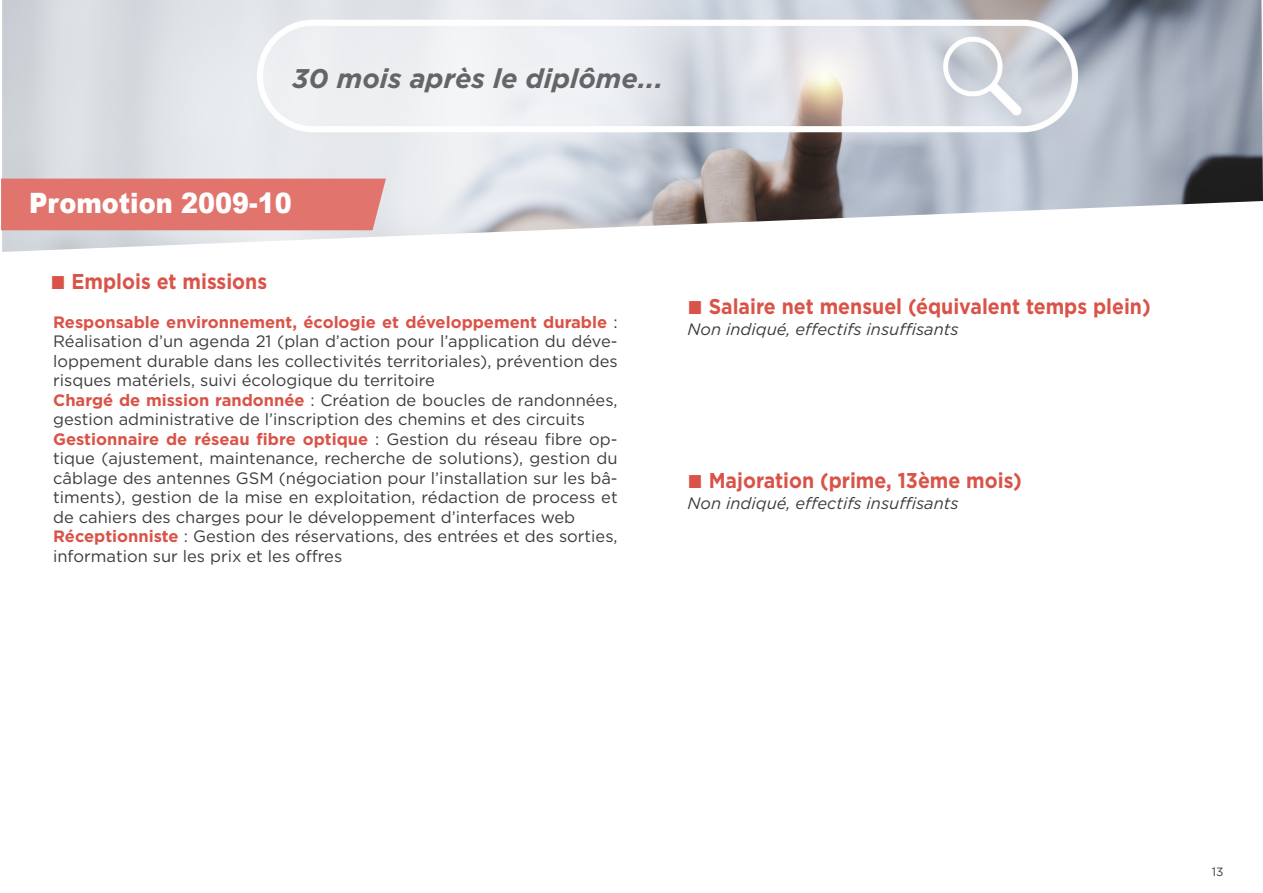
<style>
.page{position:relative;width:1263px;height:893px;background:#fff}
.page>*{position:absolute;margin:0;border:0;box-sizing:border-box;transform-origin:0 0}
.t1{font:900 28.05px "Arial";color:#fff;scale:.91 1}
.TITRE_ORANGE{font:italic 700 27px "Gotham";color:#646567}
.t2{font:700 21.45px "Gotham";color:#d95348;scale:.91 1}
.EMPLOIS{font:16.5px/19.5px "Gotham";color:#3c3c3c;text-align:justify}
.t3{font:italic 16.5px "Gotham";color:#3c3c3c}
.t4{font:12px "Gotham";color:#3c3c3c}
.s1{font-family:"Arial";font-weight:900;font-size:28.05px}
.s2{font-weight:700;color:#d95348}
</style>
<div class="page">
<img style="left:2px;top:0;width:1261px;height:252px">
<div style="left:1px;top:179px;width:385px;height:51px;background:#e1756d"></div>
<p class="TITRE_ORANGE" style="left:293px;top:60px;width:372px">30 mois après le diplôme...</p>
<p class="t1" style="left:29px;top:183px;width:290px">Promotion 2009-10</p>
<p class="t2" style="left:50px;top:268px;width:240px"><span class="s1">■</span> Emplois et missions</p>
<p class="EMPLOIS" style="left:53px;top:312px;width:566px"><span class="s2">Responsable environnement, écologie et développement durable</span> :<br>Réalisation d’un agenda 21 (plan d’action pour l’application du déve&shy;loppement durable dans les collectivités territoriales), prévention des risques matériels, suivi écologique du territoire</p>
<p class="EMPLOIS" style="left:53px;top:390px;width:566px"><span class="s2">Chargé de mission randonnée</span> : Création de boucles de randonnées, gestion administrative de l’inscription des chemins et des circuits</p>
<p class="EMPLOIS" style="left:53px;top:429px;width:566px"><span class="s2">Gestionnaire de réseau fibre optique</span> : Gestion du réseau fibre op&shy;tique (ajustement, maintenance, recherche de solutions), gestion du câblage des antennes GSM (négociation pour l’installation sur les bâ&shy;timents), gestion de la mise en exploitation, rédaction de process et de cahiers des charges pour le développement d’interfaces web</p>
<p class="EMPLOIS" style="left:53px;top:526px;width:566px"><span class="s2">Réceptionniste</span> : Gestion des réservations, des entrées et des sorties, information sur les prix et les offres</p>
<p class="t2" style="left:687px;top:292px;width:511px"><span class="s1">■</span> Salaire net mensuel (équivalent temps plein)</p>
<p class="t3" style="left:687px;top:319px;width:273px">Non indiqué, effectifs insuffisants</p>
<p class="t2" style="left:687px;top:466px;width:369px"><span class="s1">■</span> Majoration (prime, 13ème mois)</p>
<p class="t3" style="left:687px;top:493px;width:273px">Non indiqué, effectifs insuffisants</p>
<p class="t4" style="left:1212px;top:864px;width:13px">13</p>
</div>
